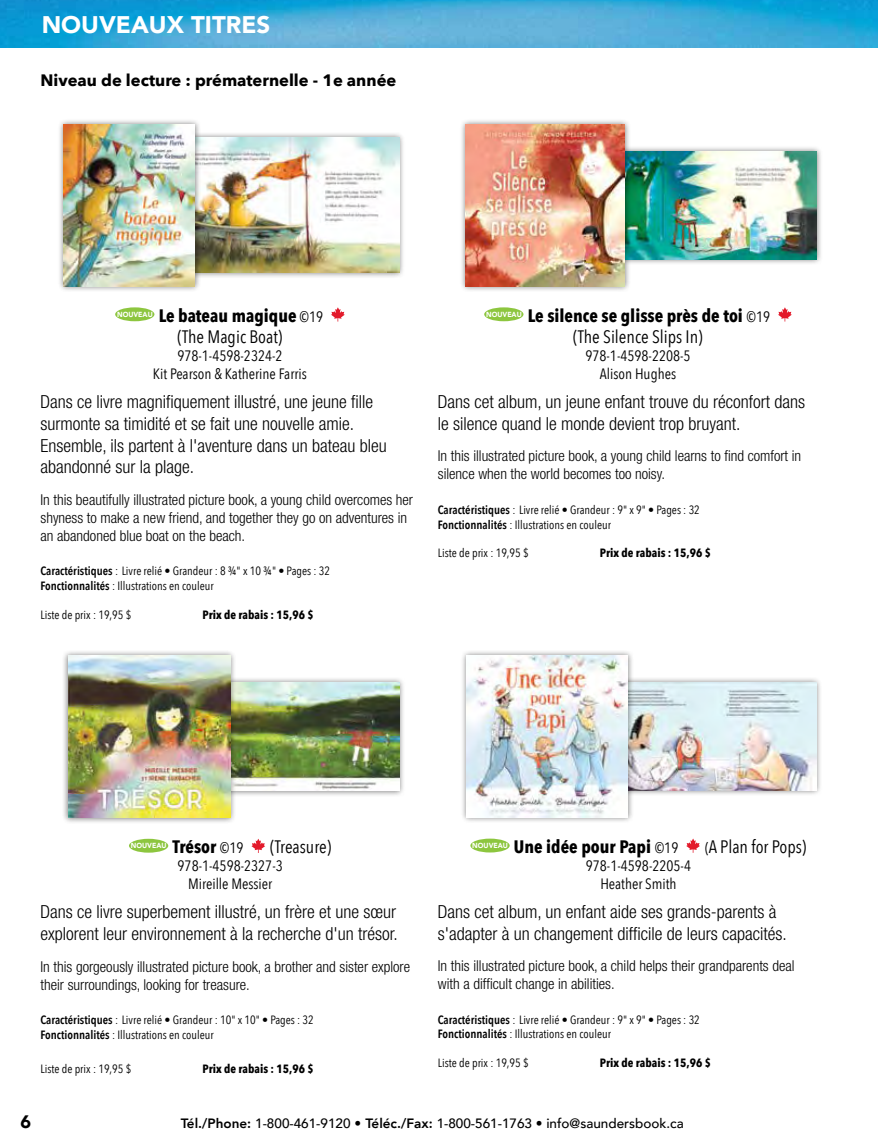
<style>
.page{position:relative;width:878px;height:1148px;background:#fff}
.page>*{position:absolute;margin:0;border:0;box-sizing:border-box;transform-origin:0 0}
.t1{font:900 24px "Avenir";color:#fff}
.t2{font:300 condensed 18px/21.6px "Helvetica Neue LT Std";color:#000}
.t3{font:700 18px/21.6px "Avenir Next Condensed";color:#000}
.t4{font:18px "Avenir Next Condensed";color:#000}
.t5{font:900 18px "Avenir";color:#000}
.t6{font:700 16.5px "Avenir Next";color:#000}
.t7{font:300 condensed 15px/18px "Helvetica Neue LT Std";color:#000}
.t8{font:15px/18px "Avenir Next Condensed";color:#000;text-align:center}
.t9{font:500 13.5px "Avenir";color:#000}
.t10{font:12px/14.4px "Avenir Next Condensed";color:#000}
.t11{font:700 12px "Avenir Next Condensed";color:#000}
.t12{font:900 7.35px "Avenir";color:#fff;scale:.93 1}
.s1{font-weight:400;font-size:15px}
.s2{font-weight:400}
.s3{font-weight:600}
.s4{font-size:15px}
.s5{font-weight:800}
</style>
<div class="page">
<img style="left:0;top:0;width:878px;height:47px">
<div style="left:115px;top:307px;width:39px;height:14px;background:#8dc63f;border-radius:50%"></div>
<svg style="left:331px;top:307px;width:14px;height:14px"></svg>
<div style="left:484px;top:307px;width:39px;height:14px;background:#8dc63f;border-radius:50%"></div>
<svg style="left:778px;top:307px;width:13px;height:14px"></svg>
<div style="left:129px;top:838px;width:39px;height:14px;background:#8dc63f;border-radius:50%"></div>
<svg style="left:251px;top:838px;width:14px;height:15px"></svg>
<div style="left:470px;top:838px;width:39px;height:14px;background:#8dc63f;border-radius:50%"></div>
<svg style="left:686px;top:838px;width:14px;height:14px"></svg>
<div style="left:173px;top:132px;width:232px;height:147px;background:#000;opacity:.5"></div>
<img style="left:201px;top:138px;width:198px;height:135px">
<div style="left:58px;top:118px;width:143px;height:174px;background:#000;opacity:.5"></div>
<img style="left:63px;top:124px;width:132px;height:162px">
<div style="left:594px;top:145px;width:228px;height:120px;background:#000;opacity:.5"></div>
<img style="left:630px;top:151px;width:186px;height:108px">
<div style="left:459px;top:118px;width:171px;height:174px;background:#000;opacity:.5"></div>
<img style="left:465px;top:124px;width:159px;height:162px">
<div style="left:177px;top:677px;width:228px;height:119px;background:#000;opacity:.5"></div>
<img style="left:236px;top:682px;width:163px;height:108px">
<div style="left:62px;top:650px;width:174px;height:173px;background:#000;opacity:.5"></div>
<img style="left:68px;top:655px;width:162px;height:162px">
<div style="left:594px;top:676px;width:228px;height:120px;background:#000;opacity:.5"></div>
<img style="left:633px;top:682px;width:183px;height:108px">
<div style="left:460px;top:649px;width:173px;height:174px;background:#000;opacity:.5"></div>
<img style="left:466px;top:655px;width:161px;height:162px">
<h1 class="t1" style="left:42px;top:4px;width:230px">NOUVEAUX TITRES</h1>
<p class="t6" style="left:40px;top:66px;width:357px">Niveau de lecture : prématernelle - 1e année</p>
<p class="t12" style="left:117px;top:308px;width:40px">NOUVEAU</p>
<p class="t3" style="left:178px;top:304px;width:147px;text-indent:-19px">Le bateau magique <span class="s1">©19 </span><span class="s2">(The Magic Boat)</span></p>
<p class="t8" style="left:153px;top:346px;width:155px">978-1-4598-2324-2<br>Kit Pearson &amp; Katherine Farris</p>
<p class="t2" style="left:40px;top:391px;width:348px">Dans ce livre magnifiquement illustré, une jeune fille surmonte sa timidité et se fait une nouvelle amie.<br>Ensemble, ils partent à l'aventure dans un bateau bleu abandonné sur la plage.</p>
<p class="t7" style="left:40px;top:490px;width:374px">In this beautifully illustrated picture book, a young child overcomes her shyness to make a new friend, and together they go on adventures in an abandoned blue boat on the beach.</p>
<p class="t10" style="left:40px;top:563px;width:291px"><span class="s3">Caractéristiques</span> : Livre relié • Grandeur : 8 3/4" x 10 ¾" • Pages : 32<br><span class="s3">Fonctionnalités</span> : Illustrations en couleur</p>
<p class="t10" style="left:40px;top:606px;width:92px">Liste de prix : 19,95 $</p>
<p class="t11" style="left:202px;top:607px;width:113px">Prix de rabais : 15,96 $</p>
<p class="t12" style="left:486px;top:308px;width:40px">NOUVEAU</p>
<p class="t3" style="left:573px;top:304px;width:198px;text-indent:-45px">Le silence se glisse près de toi <span class="s1">©19 </span><span class="s2">(The Silence Slips In)</span></p>
<p class="t8" style="left:585px;top:346px;width:107px">978-1-4598-2208-5<br>Alison Hughes</p>
<p class="t2" style="left:438px;top:391px;width:369px">Dans cet album, un jeune enfant trouve du réconfort dans le silence quand le monde devient trop bruyant.</p>
<p class="t7" style="left:438px;top:447px;width:365px">In this illustrated picture book, a young child learns to find comfort in silence when the world becomes too noisy.</p>
<p class="t10" style="left:438px;top:502px;width:263px"><span class="s3">Caractéristiques</span> : Livre relié • Grandeur : 9" x 9" • Pages : 32<br><span class="s3">Fonctionnalités</span> : Illustrations en couleur</p>
<p class="t10" style="left:438px;top:545px;width:92px">Liste de prix : 19,95 $</p>
<p class="t11" style="left:600px;top:546px;width:113px">Prix de rabais : 15,96 $</p>
<p class="t12" style="left:131px;top:839px;width:40px">NOUVEAU</p>
<p class="t3" style="left:172px;top:835px;width:73px">Trésor <span class="s1">©19</span></p>
<p class="t4" style="left:270px;top:831px;width:63px">(Treasure)</p>
<p class="t8" style="left:177px;top:856px;width:107px">978-1-4598-2327-3<br>Mireille Messier</p>
<p class="t2" style="left:40px;top:901px;width:359px">Dans ce livre superbement illustré, un frère et une sœur explorent leur environnement à la recherche d'un trésor.</p>
<p class="t7" style="left:40px;top:957px;width:371px">In this gorgeously illustrated picture book, a brother and sister explore their surroundings, looking for treasure.</p>
<p class="t10" style="left:40px;top:1012px;width:275px"><span class="s3">Caractéristiques</span> : Livre relié • Grandeur : 10" x 10" • Pages : 32<br><span class="s3">Fonctionnalités</span> : Illustrations en couleur</p>
<p class="t10" style="left:40px;top:1060px;width:92px">Liste de prix : 19,95 $</p>
<p class="t11" style="left:202px;top:1061px;width:113px">Prix de rabais : 15,96 $</p>
<p class="t12" style="left:472px;top:839px;width:40px">NOUVEAU</p>
<p class="t3" style="left:514px;top:835px;width:166px">Une idée pour Papi <span class="s1">©19</span></p>
<p class="t4" style="left:705px;top:831px;width:103px"><span class="s4">(</span>A Plan for Pops)</p>
<p class="t8" style="left:585px;top:855px;width:107px">978-1-4598-2205-4<br>Heather Smith</p>
<p class="t2" style="left:438px;top:901px;width:350px">Dans cet album, un enfant aide ses grands-parents à s'adapter à un changement difficile de leurs capacités.</p>
<p class="t7" style="left:438px;top:957px;width:358px">In this illustrated picture book, a child helps their grandparents deal with a difficult change in abilities.</p>
<p class="t10" style="left:438px;top:1012px;width:263px"><span class="s3">Caractéristiques</span> : Livre relié • Grandeur : 9" x 9" • Pages : 32<br><span class="s3">Fonctionnalités</span> : Illustrations en couleur</p>
<p class="t10" style="left:438px;top:1055px;width:92px">Liste de prix : 19,95 $</p>
<p class="t11" style="left:600px;top:1055px;width:113px">Prix de rabais : 15,96 $</p>
<p class="t5" style="left:20px;top:1106px;width:12px">6</p>
<p class="t9" style="left:181px;top:1111px;width:504px"><span class="s5">Tél./Phone:</span> 1-800-461-9120 <span class="s5">• Téléc./Fax:</span> 1-800-561-1763 • info@saundersbook.ca</p>
</div>
